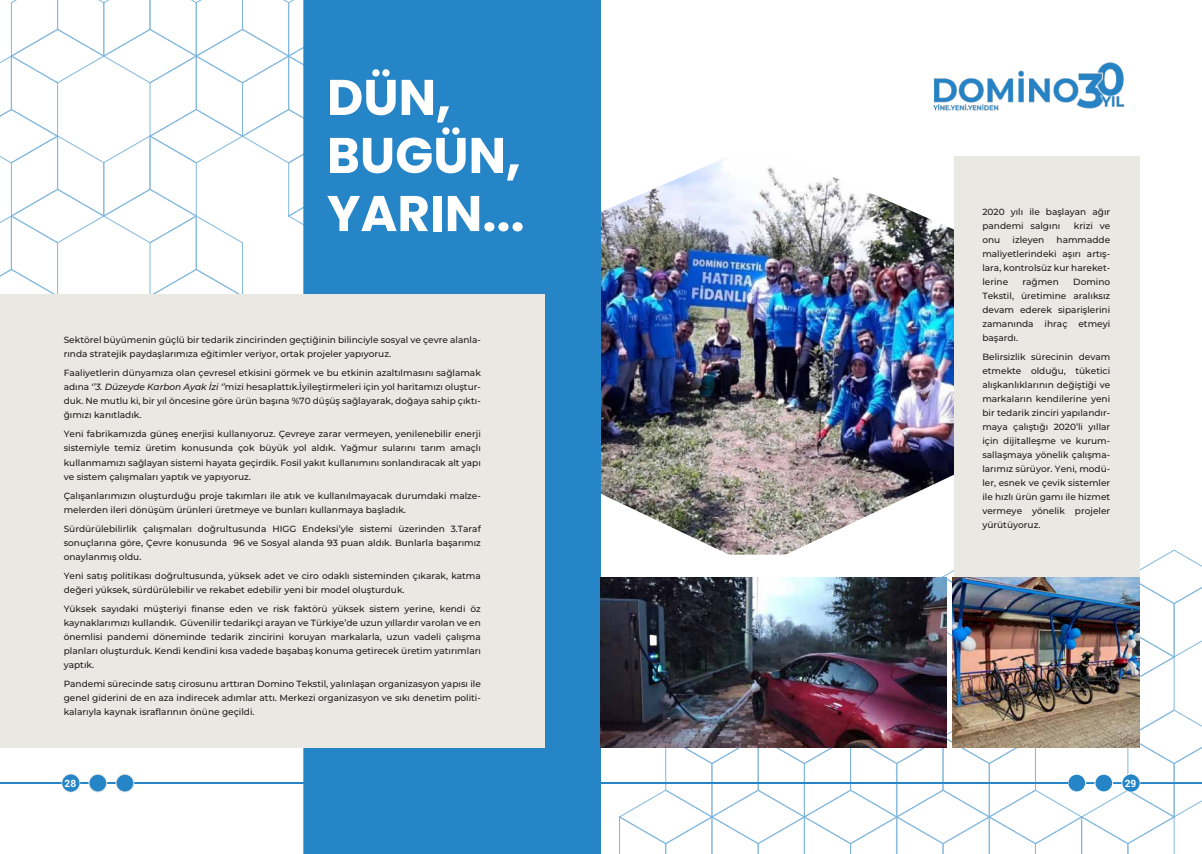
<style>
.page{position:relative;width:1202px;height:854px;background:#fff}
.page>*{position:absolute;margin:0;border:0;box-sizing:border-box;transform-origin:0 0}
.t1{font:700 50px/58px "Poppins";color:#fff}
.t2{font:700 10px "Roboto";color:#fff}
.t3{font:500 9px/14px "Montserrat";color:#1d1d1b;text-align:justify}
.s1{font-style:italic}
</style>
<div class="page">
<img style="left:601px;top:159px;width:353px;height:390px">
<hr style="left:0;top:781px;width:261px;height:2px;background:#2585c7">
<div style="left:61px;top:773px;width:19px;height:19px;border:1px solid #eae8e3;border-radius:50%"></div>
<div style="left:89px;top:774px;width:18px;height:17px;background:#2585c7;border-radius:50%"></div>
<div style="left:88px;top:773px;width:19px;height:19px;border:1px solid #eae8e3;border-radius:50%"></div>
<div style="left:116px;top:774px;width:18px;height:17px;background:#2585c7;border-radius:50%"></div>
<div style="left:116px;top:773px;width:18px;height:19px;border:1px solid #eae8e3;border-radius:50%"></div>
<svg style="left:617px;top:549px;width:585px;height:304px"></svg>
<svg style="left:1122px;top:773px;width:18px;height:18px"></svg>
<div style="left:1121px;top:773px;width:19px;height:19px;border:1px solid #fff;border-radius:50%"></div>
<div style="left:1095px;top:773px;width:18px;height:18px;background:#2585c7;border-radius:50%"></div>
<div style="left:1094px;top:773px;width:19px;height:19px;border:1px solid #fff;border-radius:50%"></div>
<div style="left:1068px;top:773px;width:18px;height:18px;background:#2585c7;border-radius:50%"></div>
<div style="left:1067px;top:773px;width:19px;height:19px;border:1px solid #fff;border-radius:50%"></div>
<hr style="left:139px;top:782px;width:462px;height:1px;background:#2585c7">
<hr style="left:601px;top:782px;width:466px;height:1px;background:#2585c7">
<svg style="left:0;top:0;width:303px;height:293px"></svg>
<div style="left:303px;top:0;width:298px;height:853px;background:#2585c7"></div>
<div style="left:0;top:293px;width:544px;height:454px;background:#eae8e3"></div>
<div style="left:954px;top:156px;width:186px;height:541px;background:#eae8e3"></div>
<img style="left:933px;top:62px;width:192px;height:49px">
<div style="left:62px;top:774px;width:17px;height:17px;background:#2585c7;border-radius:50%"></div>
<div style="left:1123px;top:774px;width:17px;height:17px;background:#2585c7;border-radius:50%"></div>
<img style="left:601px;top:577px;width:346px;height:170px">
<img style="left:952px;top:577px;width:188px;height:170px">
<h1 class="t1" style="left:327px;top:69px;width:199px">DÜN,<br>BUGÜN,<br>YARIN...</h1>
<p class="t3" style="left:64px;top:333px;width:419px">Sektörel büyümenin güçlü bir tedarik zincirinden geçtiğinin bilinciyle sosyal ve çevre alanla&shy;rında stratejik paydaşlarımıza eğitimler veriyor, ortak projeler yapıyoruz.</p>
<p class="t3" style="left:64px;top:366px;width:419px">Faaliyetlerin dünyamıza olan çevresel etkisini görmek ve bu etkinin azaltılmasını sağlamak adına <span class="s1">‘’3. Düzeyde Karbon Ayak İzi ‘’</span>mizi hesaplattık.İyileştirmeleri için yol haritamızı oluştur&shy;duk. Ne mutlu ki, bir yıl öncesine göre ürün başına %70 düşüş sağlayarak, doğaya sahip çıktı&shy;ğımızı kanıtladık.</p>
<p class="t3" style="left:64px;top:427px;width:419px">Yeni fabrikamızda güneş enerjisi kullanıyoruz. Çevreye zarar vermeyen, yenilenebilir enerji sistemiyle temiz üretim konusunda çok büyük yol aldık. Yağmur sularını tarım amaçlı kullanmamızı sağlayan sistemi hayata geçirdik. Fosil yakıt kullanımını sonlandıracak alt yapı ve sistem çalışmaları yaptık ve yapıyoruz.</p>
<p class="t3" style="left:64px;top:488px;width:419px">Çalışanlarımızın oluşturduğu proje takımları ile atık ve kullanılmayacak durumdaki malze&shy;melerden ileri dönüşüm ürünleri üretmeye ve bunları kullanmaya başladık.</p>
<p class="t3" style="left:64px;top:521px;width:419px">Sürdürülebilirlik çalışmaları doğrultusunda HIGG Endeksi’yle sistemi üzerinden 3.Taraf sonuçlarına göre, Çevre konusunda 96 ve Sosyal alanda 93 puan aldık. Bunlarla başarımız onaylanmış oldu.</p>
<p class="t3" style="left:64px;top:568px;width:419px">Yeni satış politikası doğrultusunda, yüksek adet ve ciro odaklı sisteminden çıkarak, katma değeri yüksek, sürdürülebilir ve rekabet edebilir yeni bir model oluşturduk.</p>
<p class="t3" style="left:64px;top:601px;width:419px">Yüksek sayıdaki müşteriyi finanse eden ve risk faktörü yüksek sistem yerine, kendi öz kaynaklarımızı kullandık. Güvenilir tedarikçi arayan ve Türkiye’de uzun yıllardır varolan ve en önemlisi pandemi döneminde tedarik zincirini koruyan markalarla, uzun vadeli çalışma planları oluşturduk. Kendi kendini kısa vadede başabaş konuma getirecek üretim yatırımları yaptık.</p>
<p class="t3" style="left:64px;top:676px;width:419px">Pandemi sürecinde satış cirosunu arttıran Domino Tekstil, yalınlaşan organizasyon yapısı ile genel giderini de en aza indirecek adımlar attı. Merkezi organizasyon ve sıkı denetim politi&shy;kalarıyla kaynak israflarının önüne geçildi.</p>
<p class="t3" style="left:982px;top:204px;width:129px">2020 yılı ile başlayan ağır pandemi salgını</p>
<p class="t3" style="left:1074px;top:218px;width:38px">krizi ve</p>
<p class="t3" style="left:982px;top:232px;width:19px">onu</p>
<p class="t3" style="left:1012px;top:232px;width:33px">izleyen</p>
<p class="t3" style="left:982px;top:232px;width:129px;text-indent:74px">hammadde maliyetlerindeki aşırı artış&shy;lara, kontrolsüz kur hareket&shy;lerine</p>
<p class="t3" style="left:982px;top:274px;width:129px;text-indent:91px">Domino Tekstil, üretimine aralıksız devam ederek siparişlerini zamanında ihraç etmeyi başardı.</p>
<p class="t3" style="left:982px;top:349px;width:129px">Belirsizlik sürecinin devam etmekte olduğu, tüketici alışkanlıklarının değiştiği ve markaların kendilerine yeni bir tedarik zinciri yapılandır&shy;maya çalıştığı 2020’li yıllar için dijitalleşme ve kurum&shy;sallaşmaya yönelik çalışma&shy;larımız sürüyor. Yeni, modü&shy;ler, esnek ve çevik sistemler ile hızlı ürün gamı ile hizmet vermeye yönelik projeler yürütüyoruz.</p>
<p class="t3" style="left:1022px;top:274px;width:38px">rağmen</p>
<p class="t2" style="left:65px;top:776px;width:13px">28</p>
<p class="t2" style="left:1125px;top:776px;width:13px">29</p>
</div>
